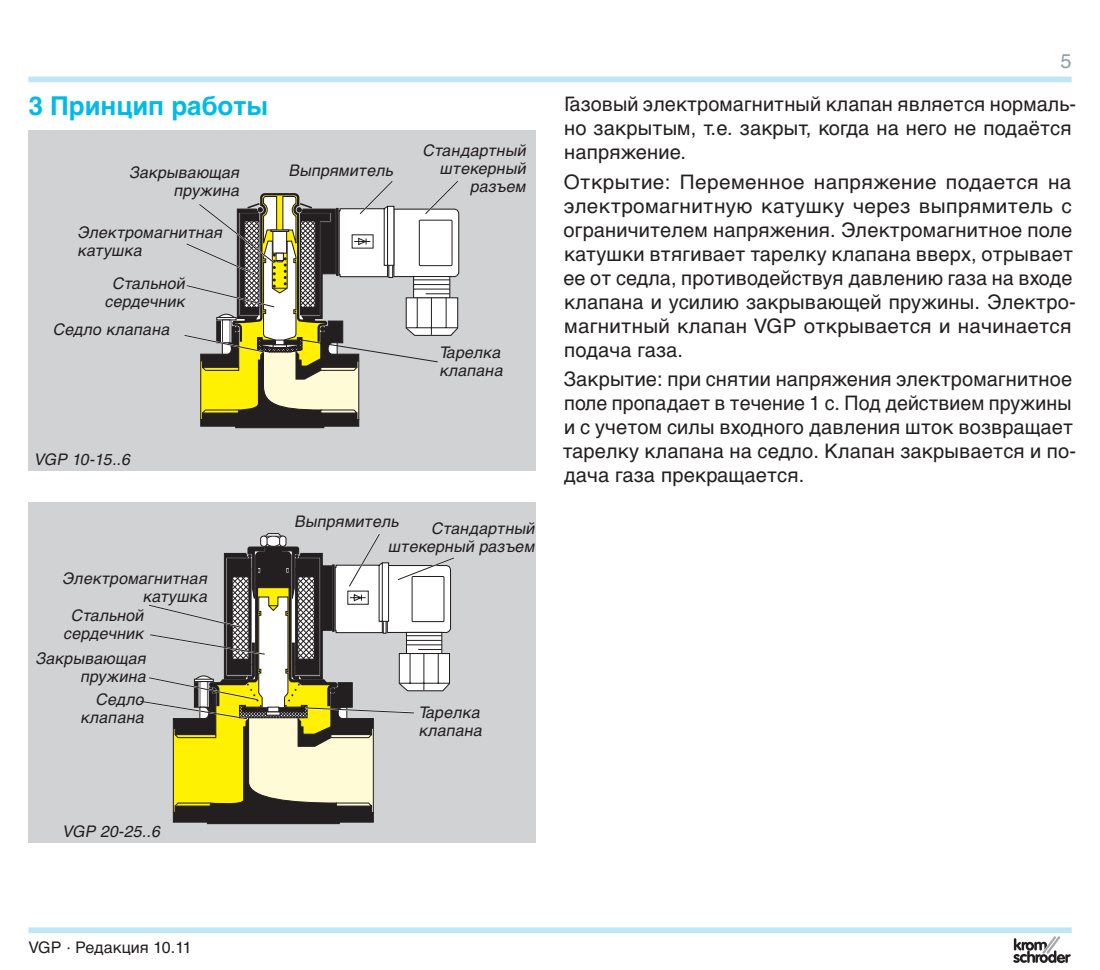
<style>
.page{position:relative;width:1100px;height:970px;background:#fff}
.page>*{position:absolute;margin:0;border:0;box-sizing:border-box;transform-origin:0 0}
.t1{font:700 26px "Helvetica Cyr";color:#00bbe7}
.t2{font:20px/24px "Helvetica Cyr Upright";letter-spacing:.01em;color:#231f20}
.t3{font:20px "Helvetica Cyr Upright";color:#909da7}
.t4{font:italic 16px/18px "Helvetica Cyr Upright";color:#231f20;text-align:right}
.t5{font:16px "Helvetica Cyr Upright";letter-spacing:.01em;color:#231f20}
</style>
<div class="page">
<div style="left:28px;top:77px;width:1043px;height:5px;background:#bee6f6"></div>
<div style="left:28px;top:927px;width:1043px;height:6px;background:#bee6f6"></div>
<svg style="left:1013px;top:936px;width:58px;height:26px"></svg>
<div style="left:28px;top:130px;width:508px;height:341px;background:#d1d2d4"></div>
<svg style="left:184px;top:181px;width:275px;height:247px"></svg>
<div style="left:28px;top:502px;width:508px;height:340px;background:#d1d2d4"></div>
<svg style="left:140px;top:533px;width:314px;height:291px"></svg>
<h1 class="t1" style="left:29px;top:91px;width:241px">3 Принцип работы</h1>
<p class="t4" style="left:129px;top:163px;width:115px">Закрывающая пружина</p>
<p class="t4" style="left:77px;top:224px;width:150px;text-align:left">Электромагнитная катушка</p>
<p class="t4" style="left:105px;top:275px;width:85px;text-align:center">Стальной сердечник</p>
<p class="t4" style="left:53px;top:320px;width:121px">Седло клапана</p>
<p class="t4" style="left:289px;top:161px;width:109px">Выпрямитель</p>
<p class="t4" style="left:422px;top:141px;width:108px">Стандартный штекерный разъем</p>
<p class="t4" style="left:439px;top:343px;width:68px;text-align:left">Тарелка клапана</p>
<p class="t4" style="left:34px;top:450px;width:101px">VGP 10-15..6</p>
<p class="t4" style="left:62px;top:569px;width:150px">Электромагнитная катушка</p>
<p class="t4" style="left:63px;top:607px;width:85px;text-align:center">Стальной сердечник</p>
<p class="t4" style="left:36px;top:649px;width:115px">Закрывающая пружина</p>
<p class="t4" style="left:80px;top:690px;width:68px">Седло клапана</p>
<p class="t4" style="left:294px;top:512px;width:109px">Выпрямитель</p>
<p class="t4" style="left:388px;top:519px;width:151px">Стандартный штекерный разъем</p>
<p class="t4" style="left:418px;top:703px;width:68px;text-align:left">Тарелка клапана</p>
<p class="t3" style="left:1060px;top:50px;width:13px">5</p>
<p class="t2" style="left:564px;top:92px;width:513px">Газовый электромагнитный клапан является нормаль&shy;но закрытым, т.е. закрыт, когда на него не подаётся напряжение.</p>
<p class="t2" style="left:563px;top:170px;width:514px">Открытие: Переменное напряжение подается на электромагнитную катушку через выпрямитель с ограничителем напряжения. Электромагнитное поле катушки втягивает тарелку клапана вверх, отрывает ее от седла, противодействуя давлению газа на входе клапана и усилию закрывающей пружины. Электро&shy;магнитный клапан VGP открывается и начинается подача газа.</p>
<p class="t2" style="left:563px;top:367px;width:515px">Закрытие: при снятии напряжения электромагнитное поле пропадает в течение 1 с. Под действием пружины и с учетом силы входного давления шток возвращает тарелку клапана на седло. Клапан закрывается и по&shy;дача газа прекращается.</p>
<p class="t4" style="left:62px;top:822px;width:103px">VGP 20-25..6</p>
<p class="t5" style="left:28px;top:938px;width:165px">VGP · Редакция 10.11</p>
</div>
